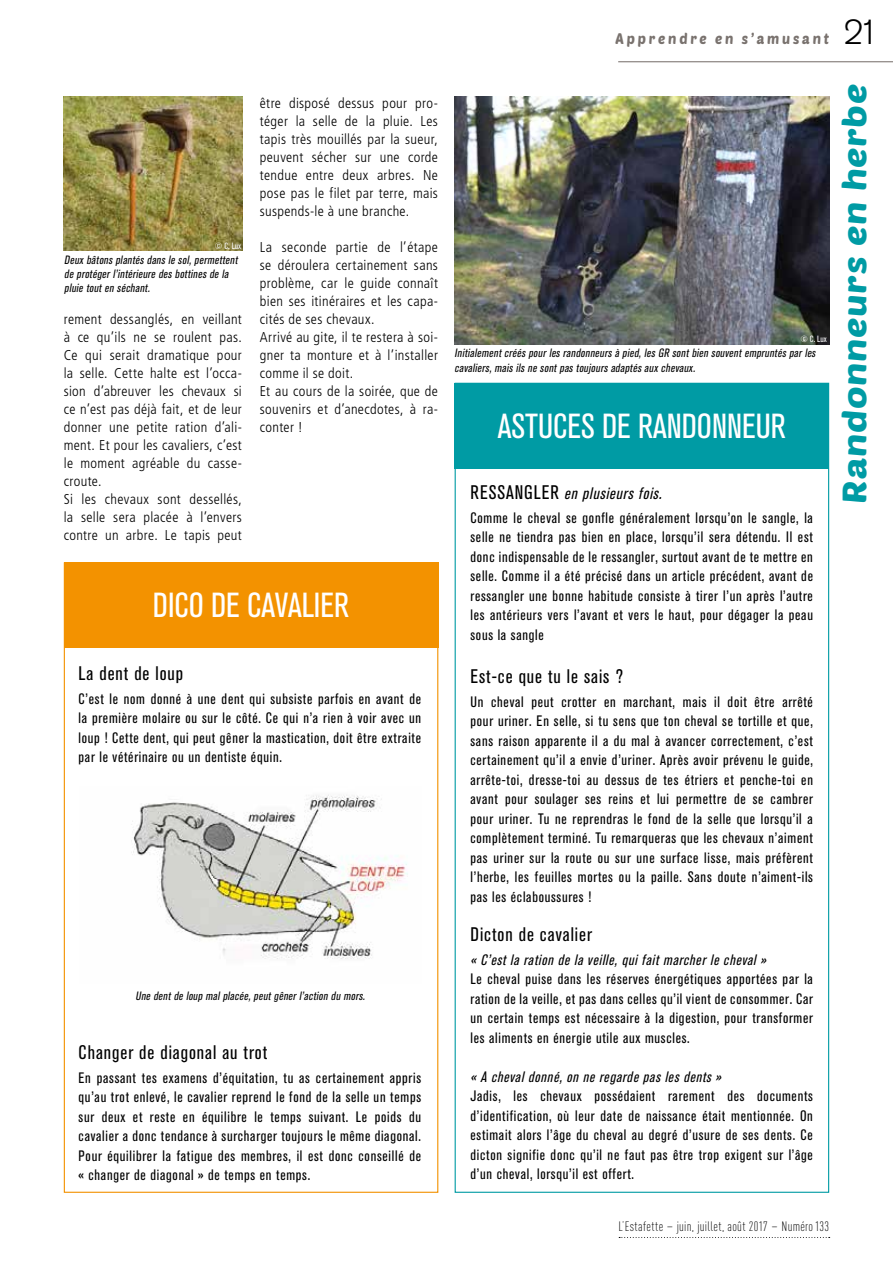
<style>
.page{position:relative;width:893px;height:1263px;background:#fff}
.page>*{position:absolute;margin:0;border:0;box-sizing:border-box;transform-origin:0 0}
.t1{font:condensed 34.5px "Akzidenz Grotesk BQ";color:#fff}
.t2{font:300 34.5px "Akzidenz Grotesk BQ";color:#000}
.t3{font:33px "Poetsen One";letter-spacing:.02em;color:#009ba4;scale:1.15 1}
.t4{font:condensed 19.5px "Akzidenz Grotesk BQ";letter-spacing:.05em;color:#000}
.t5{font:italic condensed 16.5px "Akzidenz Grotesk BQ";color:#000}
.t6{font:condensed 15px/19.5px "Akzidenz Grotesk BQ";letter-spacing:.05em;color:#000;text-align:justify}
.t7{font:italic condensed 15px "Akzidenz Grotesk BQ";color:#000}
.t8{font:15px "Poetsen One";letter-spacing:.21em;color:#79726e;scale:.9 1}
.t9{font:300 condensed 14.25px/18px "Frutiger LT Std";letter-spacing:.025em;color:#000}
.t10{font:300 13.5px "DIN Cond";letter-spacing:.025em;color:#000}
.t11{font:italic condensed 12px/14.4px "Akzidenz Grotesk BQ";color:#000}
.t12{font:condensed 9px "Akzidenz Grotesk BQ";letter-spacing:.005em;color:#fff}
.s1{font-style:normal;font-size:19.5px}
.s2{font-size:15px}
</style>
<div class="page">
<hr style="left:618px;top:61px;width:275px;height:1px;background:#79726e">
<svg style="left:619px;top:1237px;width:211px;height:1px"></svg>
<div style="left:455px;top:383px;width:374px;height:86px;background:#009ba4"></div>
<div style="left:64px;top:562px;width:374px;height:86px;background:#f39200"></div>
<img style="left:131px;top:794px;width:277px;height:165px">
<img style="left:455px;top:97px;width:374px;height:248px">
<img style="left:64px;top:97px;width:178px;height:154px">
<p class="t12" style="left:215px;top:241px;width:28px">© C. Lux</p>
<p class="t11" style="left:64px;top:252px;width:177px">Deux bâtons plantés dans le sol, permettent de protéger l’intérieure des bottines de la pluie tout en séchant.</p>
<p class="t9" style="left:64px;top:310px;width:180px">rement dessanglés, en veillant à ce qu’ils ne se roulent pas.<br>Ce qui serait dramatique pour la selle. Cette halte est l’occa&shy;sion d’abreuver les chevaux si ce n’est pas déjà fait, et de leur donner une petite ration d’ali&shy;ment. Et pour les cavaliers, c’est le moment agréable du casse&shy;croute.<br>Si les chevaux sont dessellés, la selle sera placée à l’envers contre un arbre. Le tapis peut</p>
<p class="t9" style="left:260px;top:94px;width:180px;text-align:justify">être disposé dessus pour pro&shy;téger la selle de la pluie. Les tapis très mouillés par la sueur, peuvent sécher sur une corde tendue entre deux arbres. Ne pose pas le filet par terre, mais suspends-le à une branche.</p>
<p class="t9" style="left:260px;top:238px;width:180px">La seconde partie de l’étape se déroulera certainement sans problème, car le guide connaît bien ses itinéraires et les capa&shy;cités de ses chevaux.<br>Arrivé au gite, il te restera à soi&shy;gner ta monture et à l’installer comme il se doit.<br>Et au cours de la soirée, que de souvenirs et d’anecdotes, à ra&shy;conter !</p>
<h1 class="t1" style="left:153px;top:586px;width:198px">DICO DE CAVALIER</h1>
<h3 class="t4" style="left:79px;top:662px;width:106px">La dent de loup</h3>
<p class="t6" style="left:79px;top:689px;width:344px">C’est le nom donné à une dent qui subsiste parfois en avant de la première molaire ou sur le côté. Ce qui n’a rien à voir avec un loup ! Cette dent, qui peut gêner la mastication, doit être extraite par le vétérinaire ou un dentiste équin.</p>
<p class="t11" style="left:135px;top:989px;width:233px">Une dent de loup mal placée, peut gêner l’action du mors.</p>
<h3 class="t4" style="left:79px;top:1041px;width:190px">Changer de diagonal au trot</h3>
<p class="t6" style="left:79px;top:1068px;width:344px">En passant tes examens d’équitation, tu as certainement appris qu’au trot enlevé, le cavalier reprend le fond de la selle un temps sur deux et reste en équilibre le temps suivant. Le poids du cavalier a donc tendance à surcharger toujours le même diagonal.<br>Pour équilibrer la fatigue des membres, il est donc conseillé de « changer de diagonal » de temps en temps.</p>
<p class="t8" style="left:615px;top:29px;width:239px">Apprendre en s’amusant</p>
<h1 class="t2" style="left:843px;top:12px;width:37px">21</h1>
<p class="t12" style="left:800px;top:334px;width:28px">© C. Lux</p>
<p class="t11" style="left:455px;top:346px;width:365px">Initialement créés pour les randonneurs à pied, les GR sont bien souvent empruntés par les cavaliers, mais ils ne sont pas toujours adaptés aux chevaux.</p>
<h1 class="t1" style="left:498px;top:406px;width:290px">ASTUCES DE RANDONNEUR</h1>
<p class="t5" style="left:470px;top:484px;width:197px"><span class="s1">R E S S A N G L E R</span> en plusieurs fois.</p>
<p class="t6" style="left:470px;top:508px;width:344px">Comme le cheval se gonfle généralement lorsqu’on le sangle, la selle ne tiendra pas bien en place, lorsqu’il sera détendu. Il est donc indispensable de le ressangler, surtout avant de te mettre en selle. Comme il a été précisé dans un article précédent, avant de ressangler une bonne habitude consiste à tirer l’un après l’autre les antérieurs vers l’avant et vers le haut, pour dégager la peau sous la sangle</p>
<h3 class="t4" style="left:470px;top:665px;width:154px">Est-ce que tu le sais ?</h3>
<p class="t6" style="left:470px;top:692px;width:344px">Un cheval peut crotter en marchant, mais il doit être arrêté pour uriner. En selle, si tu sens que ton cheval se tortille et que, sans raison apparente il a du mal à avancer correctement, c’est certainement qu’il a envie d’uriner. Après avoir prévenu le guide, arrête-toi, dresse-toi au dessus de tes étriers et penche-toi en avant pour soulager ses reins et lui permettre de se cambrer pour uriner. Tu ne reprendras le fond de la selle que lorsqu’il a complètement terminé. Tu remarqueras que les chevaux n’aiment pas uriner sur la route ou sur une surface lisse, mais préfèrent l’herbe, les feuilles mortes ou la paille. Sans doute n’aiment-ils pas les éclaboussures !</p>
<h3 class="t4" style="left:470px;top:923px;width:123px">Dicton de cavalier</h3>
<p class="t7" style="left:470px;top:951px;width:300px">« C’est la ration de la veille, qui fait marcher le cheval »</p>
<p class="t6" style="left:470px;top:969px;width:344px">Le cheval puise dans les réserves énergétiques apportées par la ration de la veille, et pas dans celles qu’il vient de consommer. Car un certain temps est nécessaire à la digestion, pour transformer les aliments en énergie utile aux muscles.</p>
<p class="t7" style="left:470px;top:1068px;width:256px">« A cheval donné, on ne regarde pas les dents »</p>
<p class="t6" style="left:470px;top:1086px;width:344px">Jadis, les chevaux possédaient rarement des documents d’identification, où leur date de naissance était mentionnée. On estimait alors l’âge du cheval au degré d’usure de ses dents. Ce dicton signifie donc qu’il ne faut pas être trop exigent sur l’âge d’un cheval, lorsqu’il est offert.</p>
<h2 class="t3" style="left:833px;top:504px;width:366px;rotate:-90deg">Randonneurs en herbe</h2>
<p class="t10" style="left:619px;top:1219px;width:212px">L’Estafette <span class="s2">–</span> juin, juillet, août 2017 <span class="s2">–</span> Numéro133</p>
</div>
